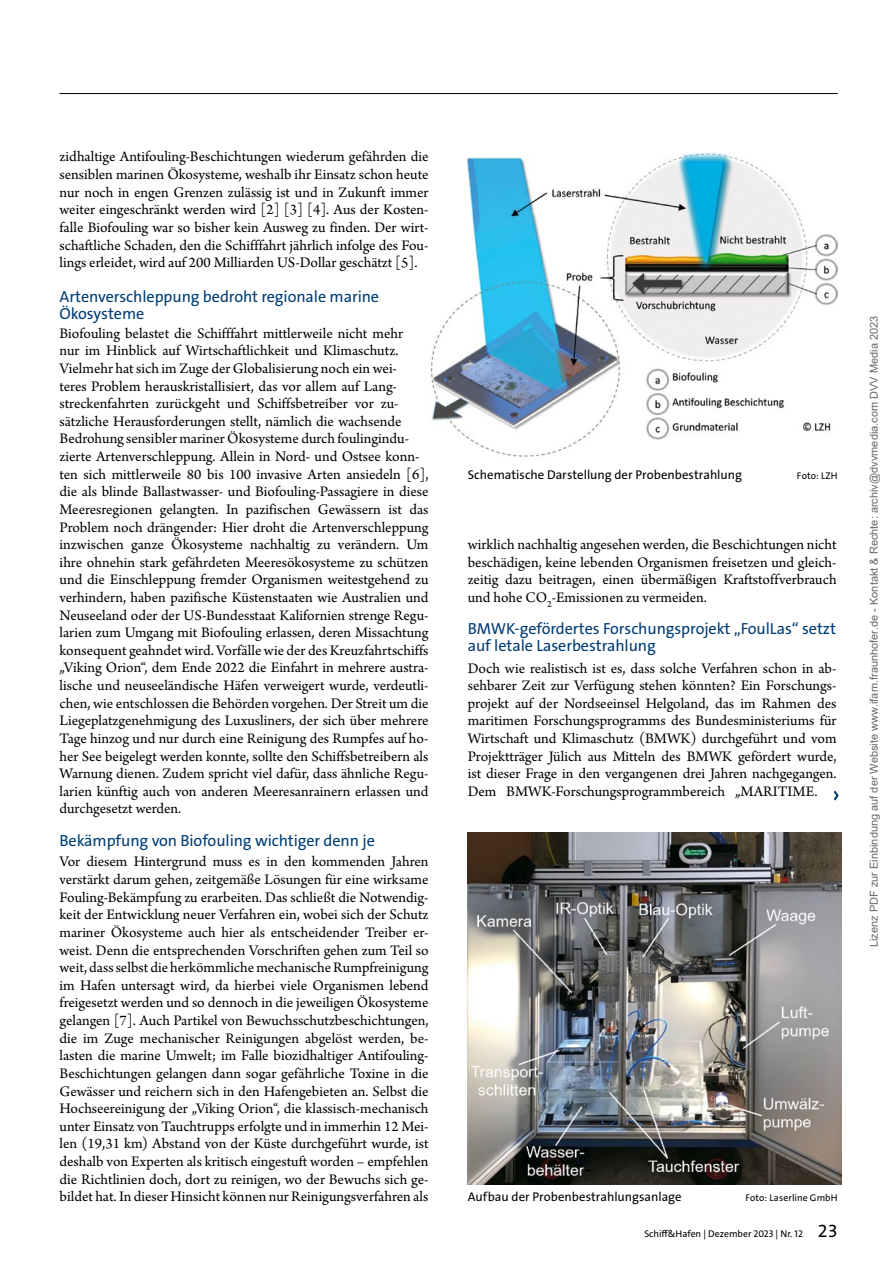
<style>
.page{position:relative;width:893px;height:1263px;background:#fff}
.page>*{position:absolute;margin:0;border:0;box-sizing:border-box;transform-origin:0 0}
.t1{font:16.2px/16.5px "The Sans Os F";letter-spacing:-.005em;color:#003d75}
.t2{font:15.3px/17.5px "Arno Pro";color:#000;text-align:justify}
.t3{font:14.85px "The Sans Os F";color:#003d75;scale:.64 1}
.t4{font:12.75px "The Sans Os F";color:#000}
.t5{font:10.95px "Arial";color:rgb(0 0 0/.6)}
.t6{font:9.75px "The Sans Os F";letter-spacing:.005em;color:#000}
.s1{font-size:18px}
</style>
<div class="page">
<svg style="left:834px;top:790px;width:5px;height:11px"></svg>
<img style="left:431px;top:152px;width:407px;height:305px">
<img style="left:468px;top:832px;width:373px;height:352px">
<hr style="left:60px;top:93px;width:778px;height:1px;background:#000">
<p class="t2" style="left:60px;top:149px;width:371px">zidhaltige Antifouling-Beschichtungen wiederum gefährden die sensiblen marinen Ökosysteme, weshalb ihr Einsatz schon heute nur noch in engen Grenzen zulässig ist und in Zukunft immer weiter eingeschränkt werden wird [2] [3] [4]. Aus der Kosten&shy;falle Biofouling war so bisher kein Ausweg zu finden. Der wirt&shy;schaftliche Schaden, den die Schifffahrt jährlich infolge des Fou&shy;lings erleidet, wird auf 200 Milliarden US-Dollar geschätzt [5].</p>
<p class="t1" style="left:60px;top:289px;width:321px">Artenverschleppung bedroht regionale marine<br>Ökosysteme</p>
<p class="t2" style="left:60px;top:325px;width:371px;text-align:left">Biofouling belastet die Schifffahrt mittlerweile nicht mehr<br>nur im Hinblick auf Wirtschaftlichkeit und Klimaschutz.<br>Vielmehr hat sich im Zuge der Globalisierung noch ein wei-<br>teres Problem herauskristallisiert, das vor allem auf Lang&shy;streckenfahrten zurückgeht und Schiffsbetreiber vor zu&shy;sätzliche Herausforderungen stellt, nämlich die wachsende Bedrohung sensibler mariner Ökosysteme durch foulingindu&shy;zierte Artenverschleppung. Allein in Nord- und Ostsee konn&shy;ten sich mittlerweile 80 bis 100 invasive Arten ansiedeln [6], die als blinde Ballastwasser- und Biofouling-Passagiere in diese Meeresregionen gelangten. In pazifischen Gewässern ist das Problem noch drängender: Hier droht die Artenverschleppung inzwischen ganze Ökosysteme nachhaltig zu verändern. Um ihre ohnehin stark gefährdeten Meeresökosysteme zu schützen und die Einschleppung fremder Organismen weitestgehend zu verhindern, haben pazifische Küstenstaaten wie Australien und Neuseeland oder der US-Bundesstaat Kalifornien strenge Regu&shy;larien zum Umgang mit Biofouling erlassen, deren Missachtung konsequent geahndet wird. Vorfälle wie der des Kreuzfahrtschiffs „Viking Orion“, dem Ende 2022 die Einfahrt in mehrere austra&shy;lische und neuseeländische Häfen verweigert wurde, verdeutli&shy;chen, wie entschlossen die Behörden vorgehen. Der Streit um die Liegeplatzgenehmigung des Luxusliners, der sich über mehrere Tage hinzog und nur durch eine Reinigung des Rumpfes auf ho&shy;her See beigelegt werden konnte, sollte den Schiffsbetreibern als Warnung dienen. Zudem spricht viel dafür, dass ähnliche Regu&shy;larien künftig auch von anderen Meeresanrainern erlassen und durchgesetzt werden.</p>
<p class="t1" style="left:60px;top:832px;width:317px">Bekämpfung von Biofouling wichtiger denn je</p>
<p class="t2" style="left:60px;top:854px;width:371px">Vor diesem Hintergrund muss es in den kommenden Jahren verstärkt darum gehen, zeitgemäße Lösungen für eine wirksame Fouling-Bekämpfung zu erarbeiten. Das schließt die Notwendig&shy;keit der Entwicklung neuer Verfahren ein, wobei sich der Schutz mariner Ökosysteme auch hier als entscheidender Treiber er&shy;weist. Denn die entsprechenden Vorschriften gehen zum Teil so weit, dass selbst die herkömmliche mechanische Rumpfreinigung im Hafen untersagt wird, da hierbei viele Organismen lebend freigesetzt werden und so dennoch in die jeweiligen Ökosysteme gelangen [7]. Auch Partikel von Bewuchsschutzbeschichtungen, die im Zuge mechanischer Reinigungen abgelöst werden, be&shy;lasten die marine Umwelt; im Falle biozidhaltiger Antifouling-Beschichtungen gelangen dann sogar gefährliche Toxine in die Gewässer und reichern sich in den Hafengebieten an. Selbst die Hochseereinigung der „Viking Orion“, die klassisch-mechanisch unter Einsatz von Tauchtrupps erfolgte und in immerhin 12 Mei&shy;len (19,31 km) Abstand von der Küste durchgeführt wurde, ist deshalb von Experten als kritisch eingestuft worden – empfehlen die Richtlinien doch, dort zu reinigen, wo der Bewuchs sich ge&shy;bildet hat. In dieser Hinsicht können nur Reinigungsverfahren als</p>
<p class="t4" style="left:468px;top:466px;width:276px">Schematische Darstellung der Probenbestrahlung</p>
<p class="t6" style="left:797px;top:469px;width:42px">Foto: LZH</p>
<p class="t2" style="left:468px;top:536px;width:370px">wirklich nachhaltig angesehen werden, die Beschichtungen nicht beschädigen, keine lebenden Organismen freisetzen und gleich&shy;zeitig dazu beitragen, einen übermäßigen Kraftstoffverbrauch und hohe CO<sub>2</sub>-Emissionen zu vermeiden.</p>
<p class="t1" style="left:468px;top:621px;width:370px">BMWK-gefördertes Forschungsprojekt „FoulLas“ setzt auf letale Laserbestrahlung</p>
<p class="t2" style="left:468px;top:660px;width:370px">Doch wie realistisch ist es, dass solche Verfahren schon in ab&shy;sehbarer Zeit zur Verfügung stehen könnten? Ein Forschungs&shy;projekt auf der Nordseeinsel Helgoland, das im Rahmen des maritimen Forschungsprogramms des Bundesministeriums für Wirtschaft und Klimaschutz (BMWK) durchgeführt und vom Projektträger Jülich aus Mitteln des BMWK gefördert wurde, ist dieser Frage in den vergangenen drei Jahren nachgegangen.<br>Dem BMWK-Forschungsprogrammbereich „MARITIME.</p>
<p class="t3" style="left:834px;top:785px;width:10px">&gt;</p>
<p class="t5" style="left:866px;top:947px;width:633px;rotate:-90deg">Lizenz PDF zur Einbindung auf der Website www.ifam.fraunhofer.de - Kontakt &amp; Rechte: archiv@dvvmedia.com DVV Media 2023</p>
<p class="t4" style="left:468px;top:1189px;width:215px">Aufbau der Probenbestrahlungsanlage</p>
<p class="t6" style="left:745px;top:1192px;width:94px">Foto: Laserline GmbH</p>
<p class="t6" style="left:644px;top:1228px;width:195px">Schiff&amp;Hafen | Dezember 2023 | Nr. 12 <span class="s1">23</span></p>
</div>
